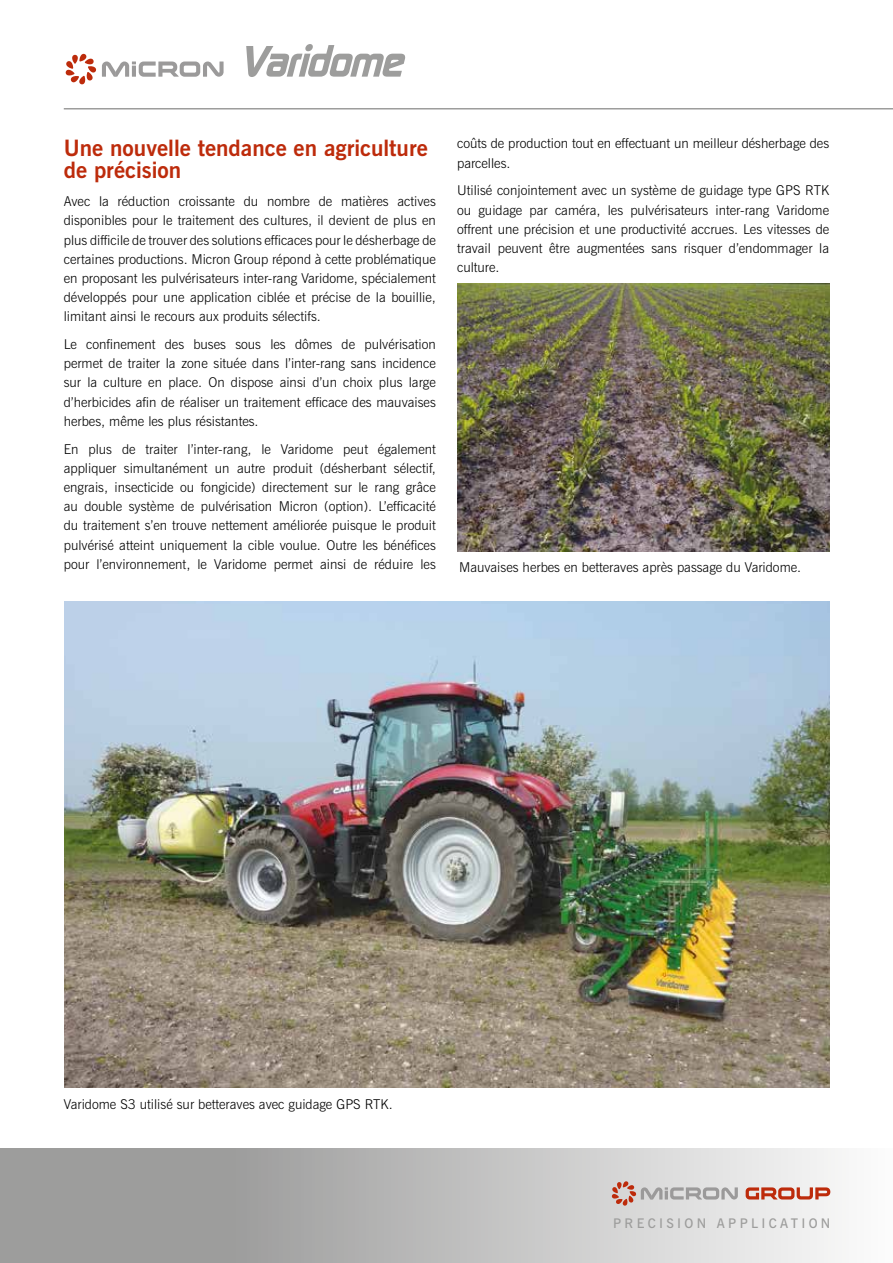
<style>
.page{position:relative;width:893px;height:1263px;background:#fff}
.page>*{position:absolute;margin:0;border:0;box-sizing:border-box;transform-origin:0 0}
.t1{font:700 22.5px/22.2px "News Gothic BT";color:#bd2b0b}
.t2{font:300 13.5px/19.2px "News Gothic BT";color:#000;text-align:justify}
.t3{font:600 13.2px "News Gothic BT";letter-spacing:.25em;color:#9d9d9c}
</style>
<div class="page">
<hr style="left:64px;top:108px;width:829px;height:2px;background:#9d9d9c">
<svg style="left:0;top:1148px;width:838px;height:115px;background:#bbbbba"></svg>
<svg style="left:612px;top:1181px;width:126px;height:25px;background:#cdc3c1"></svg>
<svg style="left:746px;top:1187px;width:84px;height:12px"></svg>
<img style="left:457px;top:284px;width:372px;height:267px">
<svg style="left:246px;top:44px;width:159px;height:33px"></svg>
<svg style="left:66px;top:54px;width:30px;height:31px"></svg>
<svg style="left:102px;top:61px;width:122px;height:16px"></svg>
<img style="left:64px;top:601px;width:765px;height:486px">
<h1 class="t1" style="left:64px;top:137px;width:366px">Une nouvelle tendance en agriculture de précision</h1>
<p class="t2" style="left:64px;top:192px;width:374px">Avec la réduction croissante du nombre de matières actives disponibles pour le traitement des cultures, il devient de plus en plus difficile de trouver des solutions efficaces pour le désherbage de certaines productions. Micron Group répond à cette problématique en proposant les pulvérisateurs inter-rang Varidome, spécialement développés pour une application ciblée et précise de la bouillie, limitant ainsi le recours aux produits sélectifs.</p>
<p class="t2" style="left:64px;top:335px;width:374px">Le confinement des buses sous les dômes de pulvérisation permet de traiter la zone située dans l’inter-rang sans incidence sur la culture en place. On dispose ainsi d’un choix plus large d’herbicides afin de réaliser un traitement efficace des mauvaises herbes, même les plus résistantes.</p>
<p class="t2" style="left:64px;top:439px;width:374px">En plus de traiter l’inter-rang, le Varidome peut également appliquer simultanément un autre produit (désherbant sélectif, engrais, insecticide ou fongicide) directement sur le rang grâce au double système de pulvérisation Micron (option). L’efficacité du traitement s’en trouve nettement améliorée puisque le produit pulvérisé atteint uniquement la cible voulue. Outre les bénéfices pour l’environnement, le Varidome permet ainsi de réduire les</p>
<p class="t2" style="left:457px;top:134px;width:374px">coûts de production tout en effectuant un meilleur désherbage des parcelles.</p>
<p class="t2" style="left:457px;top:181px;width:374px">Utilisé conjointement avec un système de guidage type GPS RTK ou guidage par caméra, les pulvérisateurs inter-rang Varidome offrent une précision et une productivité accrues. Les vitesses de travail peuvent être augmentées sans risquer d’endommager la culture.</p>
<p class="t2" style="left:459px;top:557px;width:344px">Mauvaises herbes en betteraves après passage du Varidome.</p>
<p class="t2" style="left:64px;top:1095px;width:330px">Varidome S3 utilisé sur betteraves avec guidage GPS RTK.</p>
<p class="t3" style="left:613px;top:1215px;width:219px">PRECISION APPLICATION</p>
</div>
